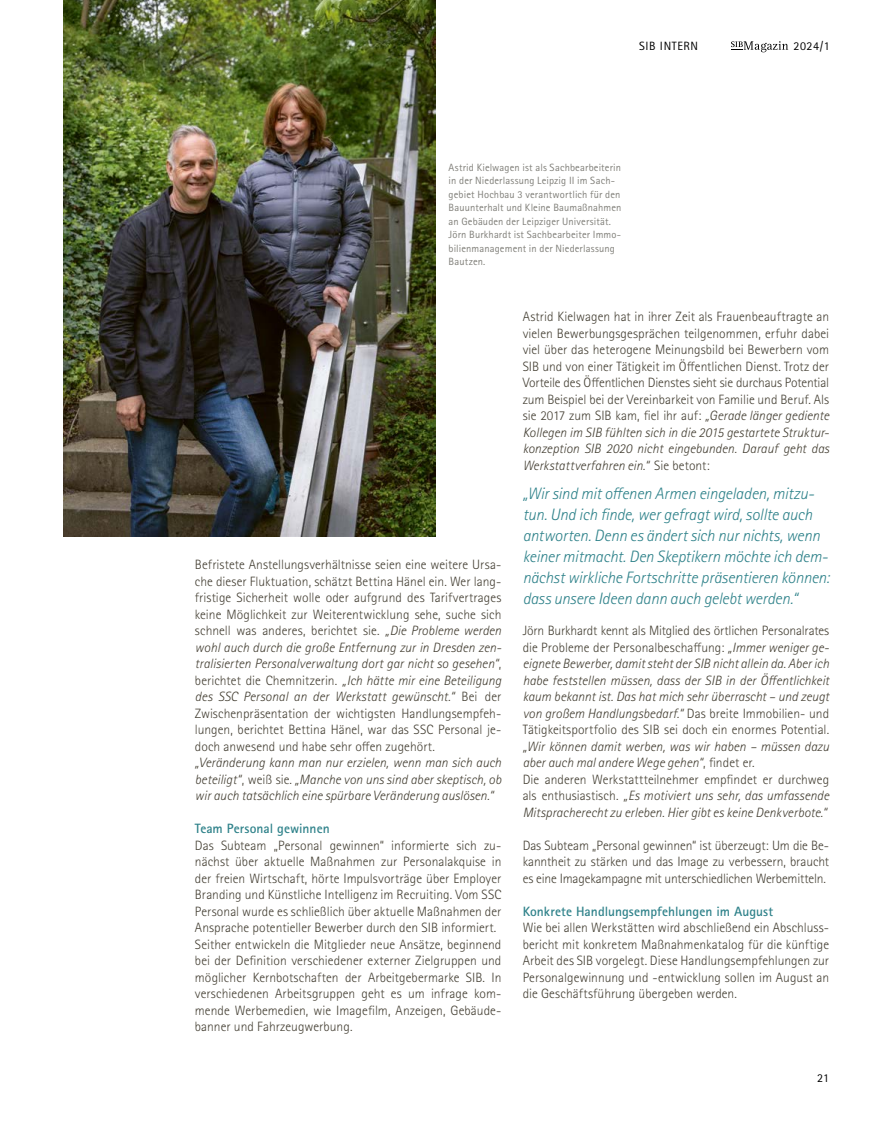
<style>
.page{position:relative;width:893px;height:1127px;background:#fff}
.page>*{position:absolute;margin:0;border:0;box-sizing:border-box;transform-origin:0 0}
.P_-_Zitat_-_11_pt{font:italic 300 16.5px/21px "Rotis Sans Serif Pro";letter-spacing:-.01em;color:#2f828a}
.P_-_Fließtext{font:300 13.5px/16.5px "Rotis Sans Serif Pro";color:#454034;text-align:justify}
.P_-_Fließtext-2{font:italic 300 13.5px/16.5px "Rotis Sans Serif Pro";color:#454034;text-align:justify}
.H5_-_Fließtext_-_Zwischenüberschrift{font:700 13.5px "Rotis Sans Serif Pro";color:#2f828a}
.t1{font:12px "Rotis Sans Serif Pro";letter-spacing:.05em;color:#000}
.P_-_Bildunterschrift_grau{font:10.5px/13.5px "Rotis Sans Serif Pro";letter-spacing:.01em;color:#81807a}
.s1{font-style:italic}
.s2{font-style:normal}
</style>
<div class="page">
<svg style="left:731px;top:41px;width:57px;height:11px"></svg>
<img style="left:64px;top:0;width:372px;height:536px">
<p class="t1" style="left:639px;top:39px;width:60px">SIB INTERN</p>
<p class="t1" style="left:794px;top:39px;width:38px">2024/1</p>
<p class="P_-_Bildunterschrift_grau" style="left:449px;top:161px;width:174px">Astrid Kielwagen ist als Sachbearbeiterin in der Niederlassung Leipzig II im Sach&shy;gebiet Hochbau 3 verantwortlich für den Bauunterhalt und Kleine Baumaßnahmen an Gebäuden der Leipziger Universität.</p>
<p class="P_-_Bildunterschrift_grau" style="left:449px;top:228px;width:174px">Jörn Burkhardt ist Sachbearbeiter Immo&shy;bilienmanagement in der Niederlassung<br>Bautzen.</p>
<p class="P_-_Fließtext" style="left:195px;top:556px;width:308px">Befristete Anstellungsverhältnisse seien eine weitere Ursa&shy;che dieser Fluktuation, schätzt Bettina Hänel ein. Wer lang&shy;fristige Sicherheit wolle oder aufgrund des Tarifvertrages keine Möglichkeit zur Weiterentwicklung sehe, suche sich schnell was anderes, berichtet sie. <span class="s1">„Die Probleme werden wohl auch durch die große Entfernung zur in Dresden zen&shy;tralisierten Personalverwaltung dort gar nicht so gesehen“</span>, berichtet die Chemnitzerin. <span class="s1">„Ich hätte mir eine Beteiligung des SSC Personal an der Werkstatt gewünscht.“</span> Bei der Zwischenpräsentation der wichtigsten Handlungsempfeh&shy;lungen, berichtet Bettina Hänel, war das SSC Personal je&shy;doch anwesend und habe sehr offen zugehört.</p>
<p class="P_-_Fließtext-2" style="left:195px;top:754px;width:308px">„Veränderung kann man nur erzielen, wenn man sich auch beteiligt“<span class="s2">, weiß sie.</span> „Manche von uns sind aber skeptisch, ob wir auch tatsächlich eine spürbare Veränderung auslösen.“</p>
<p class="H5_-_Fließtext_-_Zwischenüberschrift" style="left:195px;top:820px;width:136px">Team Personal gewinnen</p>
<p class="P_-_Fließtext" style="left:195px;top:837px;width:308px">Das Subteam „Personal gewinnen“ informierte sich zu&shy;nächst über aktuelle Maßnahmen zur Personalakquise in der freien Wirtschaft, hörte Impulsvorträge über Employer Branding und Künstliche Intelligenz im Recruiting. Vom SSC Personal wurde es schließlich über aktuelle Maßnahmen der Ansprache potentieller Bewerber durch den SIB informiert.</p>
<p class="P_-_Fließtext" style="left:195px;top:936px;width:308px">Seither entwickeln die Mitglieder neue Ansätze, beginnend bei der Definition verschiedener externer Zielgruppen und möglicher Kernbotschaften der Arbeitgebermarke SIB. In verschiedenen Arbeitsgruppen geht es um infrage kom&shy;mende Werbemedien, wie Imagefilm, Anzeigen, Gebäude&shy;banner und Fahrzeugwerbung.</p>
<p class="P_-_Fließtext" style="left:523px;top:309px;width:308px">Astrid Kielwagen hat in ihrer Zeit als Frauenbeauftragte an vielen Bewerbungsgesprächen teilgenommen, erfuhr dabei viel über das heterogene Meinungsbild bei Bewerbern vom SIB und von einer Tätigkeit im Öffentlichen Dienst. Trotz der Vorteile des Öffentlichen Dienstes sieht sie durchaus Potential zum Beispiel bei der Vereinbarkeit von Familie und Beruf. Als sie 2017 zum SIB kam, fiel ihr auf: <span class="s1">„Gerade länger gediente Kollegen im SIB fühlten sich in die 2015 gestartete Struktur&shy;konzeption SIB 2020 nicht eingebunden. Darauf geht das Werkstattverfahren ein.“</span> Sie betont:</p>
<p class="P_-_Zitat_-_11_pt" style="left:523px;top:483px;width:308px">„Wir sind mit offenen Armen eingeladen, mitzu&shy;tun. Und ich finde, wer gefragt wird, sollte auch antworten. Denn es ändert sich nur nichts, wenn keiner mitmacht. Den Skeptikern möchte ich dem&shy;nächst wirkliche Fortschritte präsentieren können:</p>
<p class="P_-_Zitat_-_11_pt" style="left:523px;top:588px;width:276px">dass unsere Ideen dann auch gelebt werden.“</p>
<p class="P_-_Fließtext-2" style="left:523px;top:622px;width:308px"><span class="s2">Jörn Burkhardt kennt als Mitglied des örtlichen Personalrates die Probleme der Personalbeschaffung:</span> „Immer weniger ge&shy;eignete Bewerber, damit steht der SIB nicht allein da. Aber ich habe feststellen müssen, dass der SIB in der Öffentlichkeit kaum bekannt ist. Das hat mich sehr überrascht – und zeugt von großem Handlungsbedarf.“ <span class="s2">Das breite Immobilien- und Tätigkeitsportfolio des SIB sei doch ein enormes Potential. </span>„Wir können damit werben, was wir haben – müssen dazu aber auch mal andere Wege gehen“<span class="s2">, findet er.</span></p>
<p class="P_-_Fließtext-2" style="left:523px;top:771px;width:308px"><span class="s2">Die anderen Werkstattteilnehmer empfindet er durchweg als enthusiastisch.</span> „Es motiviert uns sehr, das umfassende Mitspracherecht zu erleben. Hier gibt es keine Denkverbote.“</p>
<p class="P_-_Fließtext" style="left:523px;top:837px;width:308px">Das Subteam „Personal gewinnen“ ist überzeugt: Um die Be&shy;kanntheit zu stärken und das Image zu verbessern, braucht es eine Imagekampagne mit unterschiedlichen Werbemitteln.</p>
<p class="H5_-_Fließtext_-_Zwischenüberschrift" style="left:523px;top:902px;width:252px">Konkrete Handlungsempfehlungen im August</p>
<p class="P_-_Fließtext" style="left:523px;top:919px;width:308px">Wie bei allen Werkstätten wird abschließend ein Abschluss&shy;bericht mit konkretem Maßnahmenkatalog für die künftige Arbeit des SIB vorgelegt. Diese Handlungsempfehlungen zur Personalgewinnung und -entwicklung sollen im August an die Geschäftsführung übergeben werden.</p>
<p class="t1" style="left:817px;top:1071px;width:14px">21</p>
</div>
